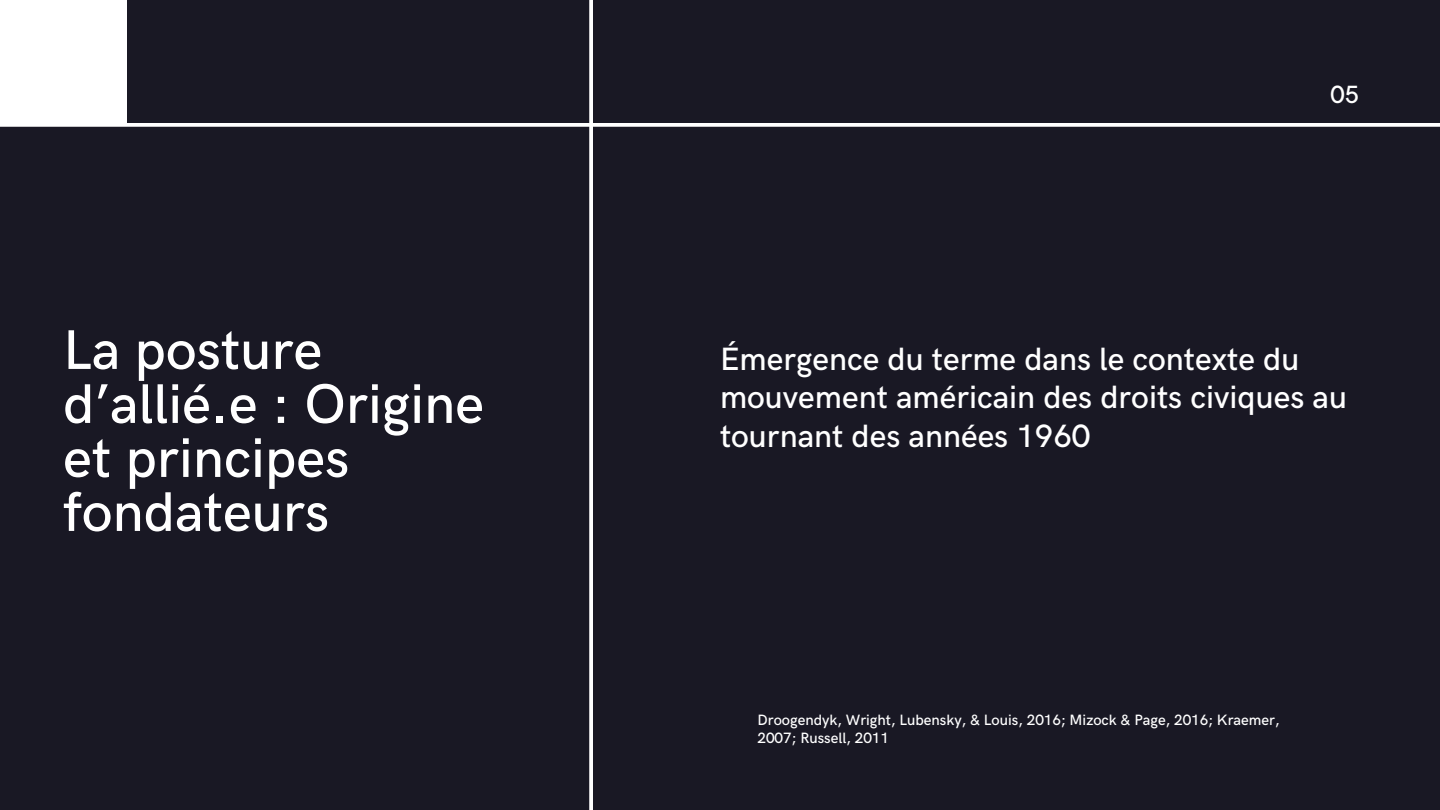
<style>
.page{position:relative;width:1440px;height:810px;background:#191824}
.page>*{position:absolute;margin:0;border:0;box-sizing:border-box;transform-origin:0 0}
.t1{font:500 56px/54px "HK Grotesk";color:#fff}
.t2{font:500 32.4px/38.7px "HK Grotesk";color:#fff}
.t3{font:500 25px "HK Grotesk";color:#fff}
.t4{font:500 15px/18px "HK Grotesk";color:#fff}
</style>
<div class="page">
<svg style="left:589px;top:0;width:4px;height:810px;background:#f1f0f1"></svg>
<div style="left:0;top:0;width:126px;height:123px;background:#fff"></div>
<svg style="left:0;top:123px;width:1440px;height:4px;background:#f1f0f1"></svg>
<p class="t3" style="left:1330px;top:81px;width:30px">05</p>
<p class="t1" style="left:63px;top:325px;width:422px">La posture d’allié.e : Origine et principes fondateurs</p>
<p class="t2" style="left:720px;top:341px;width:629px">Émergence du terme dans le contexte du mouvement américain des droits civiques au tournant des années 1960</p>
<p class="t4" style="left:758px;top:711px;width:524px">Droogendyk, Wright, Lubensky, &amp; Louis, 2016; Mizock &amp; Page, 2016; Kraemer,<br>2007; Russell, 2011</p>
</div>
